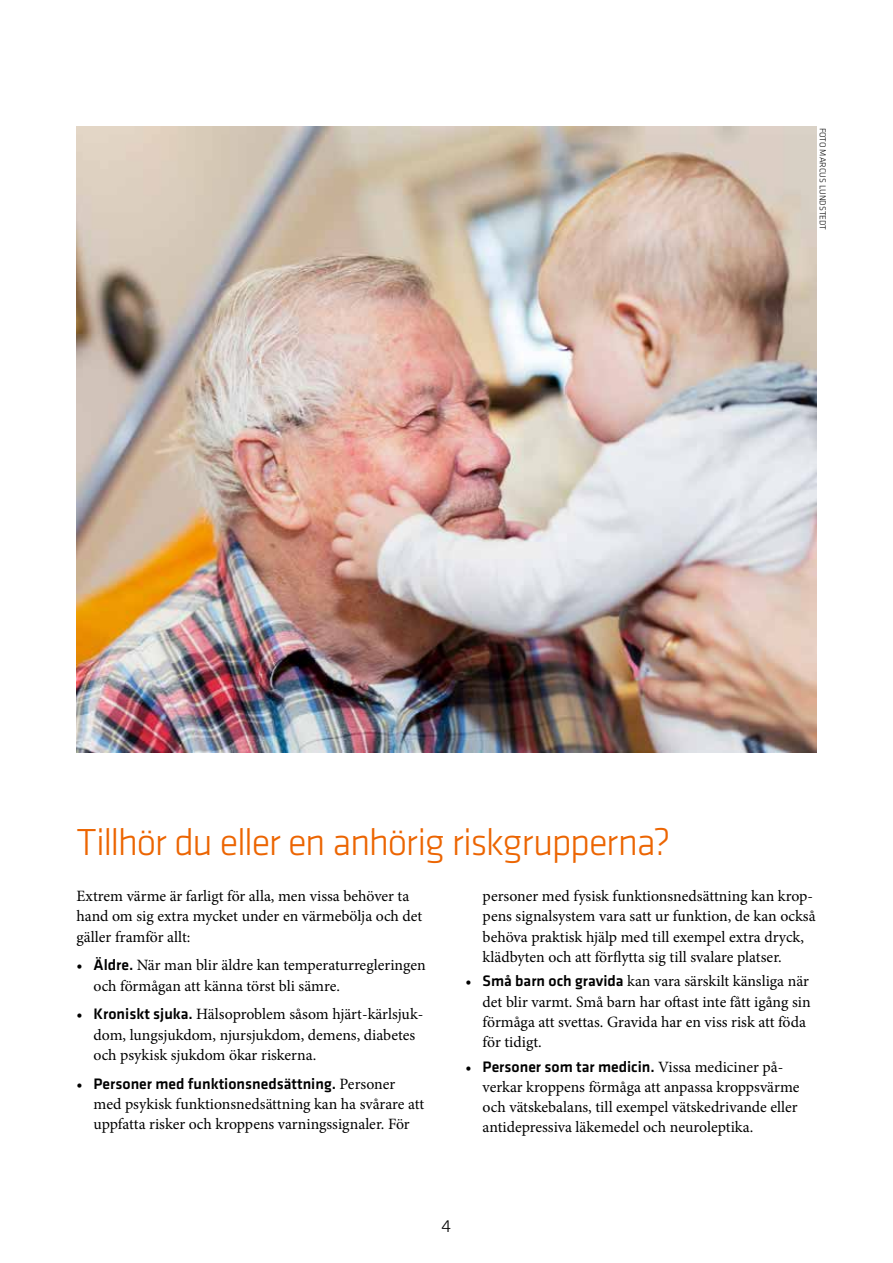
<style>
.page{position:relative;width:893px;height:1263px;background:#fff}
.page>*{position:absolute;margin:0;border:0;box-sizing:border-box;transform-origin:0 0}
.t1{font:300 39px "Klavika";letter-spacing:-.04em;color:#ec6502}
.t2{font:300 18px "Klavika";color:#000}
.t3{font:15.75px/20.2px "Minion Pro";color:#000}
.t4{font:500 15.75px "Klavika";color:#000}
.t5{font:300 9px "Klavika";color:#000}
.s1{font-family:"Klavika";font-weight:500}
.s2{font-family:"Minion Pro";font-weight:400}
</style>
<div class="page">
<img style="left:77px;top:127px;width:739px;height:625px">
<p class="t5" style="left:828px;top:128px;width:104px;rotate:90deg">FOTO MARCUS LUNDSTEDT</p>
<h1 class="t1" style="left:77px;top:819px;width:595px">Tillhör du eller en anhörig riskgrupperna?</h1>
<p class="t3" style="left:77px;top:886px;width:347px">Extrem värme är farligt för alla, men vissa behöver ta hand om sig extra mycket under en värmebölja och det gäller framför allt:</p>
<p class="t3" style="left:94px;top:955px;width:334px;text-indent:-17px">• <span class="s1">Äldre.</span> När man blir äldre kan temperaturregleringen och förmågan att känna törst bli sämre.</p>
<p class="t3" style="left:94px;top:1004px;width:331px;text-indent:-17px">• <span class="s1">Kroniskt sjuka.</span> Hälsoproblem såsom hjärt-kärlsjuk&shy;dom, lungsjukdom, njursjukdom, demens, diabetes och psykisk sjukdom ökar riskerna.</p>
<p class="t4" style="left:77px;top:1073px;width:320px"><span class="s2">•</span> Personer med funktionsnedsättning. <span class="s2">Personer</span></p>
<p class="t3" style="left:94px;top:1094px;width:332px">med psykisk funktionsnedsättning kan ha svårare att uppfatta risker och kroppens varningssignaler. För</p>
<p class="t3" style="left:483px;top:886px;width:335px">personer med fysisk funktionsnedsättning kan krop&shy;pens signalsystem vara satt ur funktion, de kan också behöva praktisk hjälp med till exempel extra dryck, klädbyten och att förflytta sig till svalare platser.</p>
<p class="t3" style="left:483px;top:971px;width:330px;text-indent:-17px">• <span class="s1">Små barn och gravida</span> kan vara särskilt känsliga när det blir varmt. Små barn har oftast inte fått igång sin förmåga att svettas. Gravida har en viss risk att föda för tidigt.</p>
<p class="t4" style="left:466px;top:1056px;width:319px"><span class="s2">•</span> Personer som tar medicin. <span class="s2">Vissa mediciner på-</span></p>
<p class="t3" style="left:483px;top:1077px;width:318px;text-align:justify">verkar kroppens förmåga att anpassa kroppsvärme och vätskebalans, till exempel vätskedrivande eller antidepressiva läkemedel och neuroleptika.</p>
<p class="t2" style="left:442px;top:1215px;width:11px">4</p>
</div>
